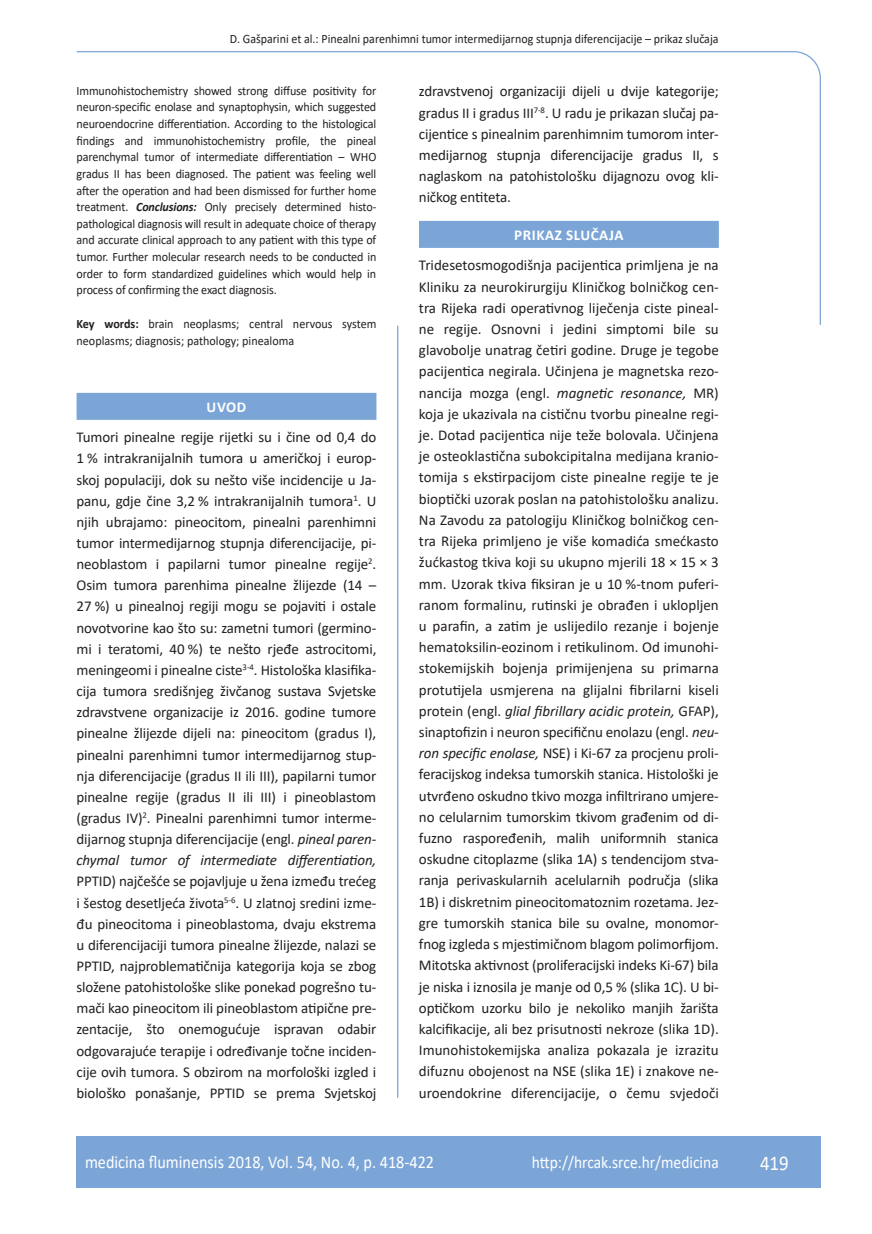
<style>
.page{position:relative;width:872px;height:1234px;background:#fff}
.page>*{position:absolute;margin:0;border:0;box-sizing:border-box;transform-origin:0 0}
.t1{font:21px "Calibri";color:#fff;scale:.9 1}
.t2{font:18px "Calibri";color:#fff;scale:.9 1}
.t3{font:17.25px "Calibri";color:#fff;scale:.9 1}
.t4{font:15px/21.1px "Calibri";letter-spacing:-.01em;color:#231f20;text-align:justify}
.t5{font:700 15px "Calibri";letter-spacing:.04em;color:#fff}
.t6{font:12.75px/16.6px "Calibri";color:#231f20;text-align:justify;scale:.95 1}
.t7{font:12.75px "Calibri";color:#231f20;scale:.94 1}
.s1{font-weight:700;font-style:italic}
.s2{font-weight:700}
.s3{font-style:italic}
</style>
<div class="page">
<svg style="left:76px;top:51px;width:745px;height:275px"></svg>
<hr style="left:397px;top:325px;width:1px;height:772px;background:#7ca5d7">
<div style="left:77px;top:1135px;width:744px;height:51px;background:#7ca5d7"></div>
<div style="left:77px;top:393px;width:299px;height:27px;background:#7ca5d7"></div>
<div style="left:419px;top:221px;width:300px;height:27px;background:#7ca5d7"></div>
<p class="t7" style="left:230px;top:29px;width:521px">D. Gašparini et al.: Pinealni parenhimni tumor intermedijarnog stupnja diferencijacije – prikaz slučaja</p>
<p class="t6" style="left:77px;top:82px;width:317px">Immunohistochemistry showed strong diffuse positivity for neuron-specific enolase and synaptophysin, which suggested neuroendocrine differentiation. According to the histological findings and immunohistochemistry profile, the pineal parenchymal tumor of intermediate differentiation – WHO gradus II has been diagnosed. The patient was feeling well after the operation and had been dismissed for further home treatment. <span class="s1">Conclusions:</span> Only precisely determined histo&shy;pathological diagnosis will result in adequate choice of therapy and accurate clinical approach to any patient with this type of tumor. Further molecular research needs to be conducted in order to form standardized guidelines which would help in process of confirming the exact diagnosis.</p>
<p class="t6" style="left:77px;top:315px;width:317px"><span class="s2">Key words:</span> brain neoplasms; central nervous system neoplasms; diagnosis; pathology; pinealoma</p>
<p class="t5" style="left:207px;top:396px;width:41px">UVOD</p>
<p class="t4" style="left:77px;top:426px;width:301px">Tumori pinealne regije rijetki su i čine od 0,4 do 1 % intrakranijalnih tumora u američkoj i europ&shy;skoj populaciji, dok su nešto više incidencije u Ja&shy;panu, gdje čine 3,2 % intrakranijalnih tumora<sup>1</sup>. U njih ubrajamo: pineocitom, pinealni parenhimni tumor intermedijarnog stupnja diferencijacije, pi&shy;neoblastom i papilarni tumor pinealne regije<sup>2</sup>.<br>Osim tumora parenhima pinealne žlijezde (14 – 27 %) u pinealnoj regiji mogu se pojaviti i ostale novotvorine kao što su: zametni tumori (germino&shy;mi i teratomi, 40 %) te nešto rjeđe astrocitomi, meningeomi i pinealne ciste<sup>3-4</sup>. Histološka klasifika&shy;cija tumora središnjeg živčanog sustava Svjetske zdravstvene organizacije iz 2016. godine tumore pinealne žlijezde dijeli na: pineocitom (gradus I), pinealni parenhimni tumor intermedijarnog stup&shy;nja diferencijacije (gradus II ili III), papilarni tumor pinealne regije (gradus II ili III) i pineoblastom (gradus IV)<sup>2</sup>. Pinealni parenhimni tumor interme&shy;dijarnog stupnja diferencijacije (engl. <span class="s3">pineal paren&shy;chymal tumor of intermediate differentiation,</span></p>
<p class="t4" style="left:77px;top:870px;width:301px">PPTID) najčešće se pojavljuje u žena između trećeg i šestog desetljeća života<sup>5-6</sup>. U zlatnoj sredini izme&shy;đu pineocitoma i pineoblastoma, dvaju ekstrema u diferencijaciji tumora pinealne žlijezde, nalazi se PPTID, najproblematičnija kategorija koja se zbog složene patohistološke slike ponekad pogrešno tu&shy;mači kao pineocitom ili pineoblastom atipične pre&shy;zentacije, što onemogućuje ispravan odabir odgovarajuće terapije i određivanje točne inciden&shy;cije ovih tumora. S obzirom na morfološki izgled i biološko ponašanje, PPTID se prema Svjetskoj</p>
<p class="t4" style="left:419px;top:80px;width:301px">zdravstvenoj organizaciji dijeli u dvije kategorije; gradus II i gradus III<sup>7-8</sup>. U radu je prikazan slučaj pa&shy;cijentice s pinealnim parenhimnim tumorom inter&shy;medijarnog stupnja diferencijacije gradus II, s naglaskom na patohistološku dijagnozu ovog kli&shy;ničkog entiteta.</p>
<p class="t5" style="left:514px;top:224px;width:111px">PRIKAZ SLUČAJA</p>
<p class="t4" style="left:419px;top:254px;width:301px">Tridesetosmogodišnja pacijentica primljena je na Kliniku za neurokirurgiju Kliničkog bolničkog cen&shy;tra Rijeka radi operativnog liječenja ciste pineal&shy;ne regije. Osnovni i jedini simptomi bile su glavobolje unatrag četiri godine. Druge je tegobe pacijentica negirala. Učinjena je magnetska rezo&shy;nancija mozga (engl. <span class="s3">magnetic resonance,</span> MR) koja je ukazivala na cističnu tvorbu pinealne regi&shy;je. Dotad pacijentica nije teže bolovala. Učinjena je osteoklastična subokcipitalna medijana kranio&shy;tomija s ekstirpacijom ciste pinealne regije te je bioptički uzorak poslan na patohistološku analizu.<br>Na Zavodu za patologiju Kliničkog bolničkog cen&shy;tra Rijeka primljeno je više komadića smećkasto žućkastog tkiva koji su ukupno mjerili 18 × 15 × 3 mm. Uzorak tkiva fiksiran je u 10 %-tnom puferi&shy;ranom formalinu, rutinski je obrađen i uklopljen u parafin, a zatim je uslijedilo rezanje i bojenje hematoksilin-eozinom i retikulinom. Od imunohi&shy;stokemijskih bojenja primijenjena su primarna protutijela usmjerena na glijalni fibrilarni kiseli protein (engl. <span class="s3">glial fibrillary acidic protein,</span> GFAP), sinaptofizin i neuron specifičnu enolazu (engl. <span class="s3">neu&shy;ron specific enolase,</span> NSE) i Ki-67 za procjenu proli&shy;feracijskog indeksa tumorskih stanica. Histološki je utvrđeno oskudno tkivo mozga infiltrirano umjere&shy;no celularnim tumorskim tkivom građenim od di&shy;fuzno raspoređenih, malih uniformnih stanica oskudne citoplazme (slika 1A) s tendencijom stva&shy;ranja perivaskularnih acelularnih područja (slika 1B) i diskretnim pineocitomatoznim rozetama. Jez&shy;gre tumorskih stanica bile su ovalne, monomor&shy;fnog izgleda s mjestimičnom blagom polimorfijom.<br>Mitotska aktivnost (proliferacijski indeks Ki-67) bila je niska i iznosila je manje od 0,5 % (slika 1C). U bi&shy;optičkom uzorku bilo je nekoliko manjih žarišta kalcifikacije, ali bez prisutnosti nekroze (slika 1D).<br>Imunohistokemijska analiza pokazala je izrazitu difuznu obojenost na NSE (slika 1E) i znakove ne&shy;uroendokrine diferencijacije, o čemu svjedoči</p>
<p class="t2" style="left:85px;top:1149px;width:389px">medicina fluminensis 2018, Vol. 54, No. 4, p. 418-422</p>
<p class="t3" style="left:532px;top:1150px;width:209px">http://hrcak.srce.hr/medicina</p>
<h1 class="t1" style="left:760px;top:1147px;width:33px">419</h1>
</div>
